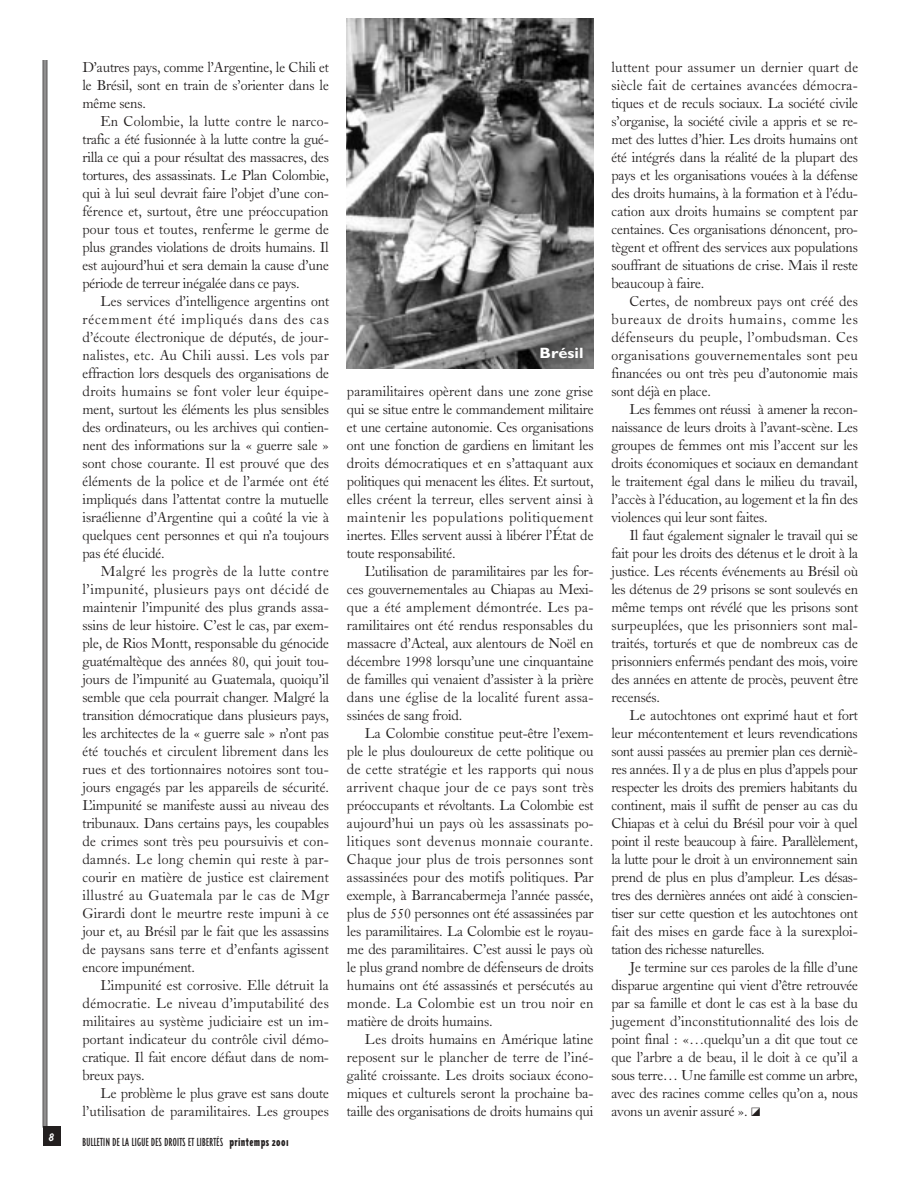
<style>
.page{position:relative;width:918px;height:1188px;background:#fff}
.page>*{position:absolute;margin:0;border:0;box-sizing:border-box;transform-origin:0 0}
.t1{font:15.3px/18px "Caslon Old Face BT";letter-spacing:-.015em;color:#231f1f;text-align:justify}
.t2{font:15.3px/18px "Caslon Old Face BT";letter-spacing:.005em;color:#231f1f;text-align:right}
.t3{font:700 15px "Gill Sans";color:#fff;scale:1.1 1}
.t4{font:13.5px "Triplex Cond";letter-spacing:.025em;color:#231f1f}
.t5{font:italic 700 13.5px "Triplex";color:#fff;scale:.9 1}
.s1{font-weight:900;font-size:12.75px}
</style>
<div class="page">
<hr style="left:46px;top:60px;width:1px;height:1068px;background:#231f1f">
<hr style="left:45px;top:60px;width:1px;height:1068px;background:#231f1f">
<hr style="left:43px;top:60px;width:1px;height:1068px;background:#231f1f">
<div style="left:43px;top:1126px;width:18px;height:20px;background:#231f1f"></div>
<img style="left:346px;top:18px;width:248px;height:350px">
<p class="t1" style="left:82px;top:59px;width:248px">D’autres pays, comme l’Argentine, le Chili et le Brésil, sont en train de s’orienter dans le même sens.</p>
<p class="t1" style="left:82px;top:113px;width:248px;text-indent:18px">En Colombie, la lutte contre le narco&shy;trafic a été fusionnée à la lutte contre la gué&shy;rilla ce qui a pour résultat des massacres, des tortures, des assassinats. Le Plan Colombie, qui à lui seul devrait faire l’objet d’une con&shy;férence et, surtout, être une préoccupation pour tous et toutes, renferme le germe de plus grandes violations de droits humains. Il est aujourd’hui et sera demain la cause d’une période de terreur inégalée dans ce pays.</p>
<p class="t1" style="left:82px;top:293px;width:248px;text-indent:18px">Les services d’intelligence argentins ont récemment été impliqués dans des cas d’écoute électronique de députés, de jour&shy;nalistes, etc. Au Chili aussi. Les vols par effraction lors desquels des organisations de droits humains se font voler leur équipe&shy;ment, surtout les éléments les plus sensibles des ordinateurs, ou les archives qui contien&shy;nent des informations sur la « guerre sale » sont chose courante. Il est prouvé que des éléments de la police et de l’armée ont été impliqués dans l’attentat contre la mutuelle israélienne d’Argentine qui a coûté la vie à quelques cent personnes et qui n’a toujours pas été élucidé.</p>
<p class="t1" style="left:82px;top:563px;width:248px;text-indent:18px">Malgré les progrès de la lutte contre l’impunité, plusieurs pays ont décidé de maintenir l’impunité des plus grands assa&shy;ssins de leur histoire. C’est le cas, par exem&shy;ple, de Rios Montt, responsable du génocide guatémaltèque des années 80, qui jouit tou&shy;jours de l’impunité au Guatemala, quoiqu’il semble que cela pourrait changer. Malgré la transition démocratique dans plusieurs pays, les architectes de la « guerre sale » n’ont pas été touchés et circulent librement dans les rues et des tortionnaires notoires sont tou&shy;jours engagés par les appareils de sécurité.<br>L’impunité se manifeste aussi au niveau des tribunaux. Dans certains pays, les coupables de crimes sont très peu poursuivis et con&shy;damnés. Le long chemin qui reste à par&shy;courir en matière de justice est clairement illustré au Guatemala par le cas de Mgr Girardi dont le meurtre reste impuni à ce jour et, au Brésil par le fait que les assassins de paysans sans terre et d’enfants agissent encore impunément.</p>
<p class="t1" style="left:82px;top:977px;width:248px;text-indent:18px">L’impunité est corrosive. Elle détruit la démocratie. Le niveau d’imputabilité des militaires au système judiciaire est un im&shy;portant indicateur du contrôle civil démo&shy;cratique. Il fait encore défaut dans de nom&shy;breux pays.</p>
<p class="t2" style="left:82px;top:1085px;width:248px">Le problème le plus grave est sans doute l’utilisation de paramilitaires. Les groupes</p>
<p class="t5" style="left:49px;top:1131px;width:8px">8</p>
<p class="t4" style="left:82px;top:1136px;width:208px">BULLETIN DE LA LIGUE DES DROITS ET LIBERTÉS <span class="s1">printemps 2001</span></p>
<p class="t3" style="left:540px;top:348px;width:41px">Brésil</p>
<p class="t1" style="left:347px;top:383px;width:248px">paramilitaires opèrent dans une zone grise qui se situe entre le commandement militaire et une certaine autonomie. Ces organisations ont une fonction de gardiens en limitant les droits démocratiques et en s’attaquant aux politiques qui menacent les élites. Et surtout, elles créent la terreur, elles servent ainsi à maintenir les populations politiquement inertes. Elles servent aussi à libérer l’État de toute responsabilité.</p>
<p class="t1" style="left:347px;top:563px;width:248px;text-indent:18px">L’utilisation de paramilitaires par les for&shy;ces gouvernementales au Chiapas au Mexi&shy;que a été amplement démontrée. Les pa&shy;ramilitaires ont été rendus responsables du massacre d’Acteal, aux alentours de Noël en décembre 1998 lorsqu’une une cinquantaine de familles qui venaient d’assister à la prière dans une église de la localité furent assa&shy;ssinées de sang froid.</p>
<p class="t1" style="left:347px;top:725px;width:248px;text-indent:18px">La Colombie constitue peut-être l’exem&shy;ple le plus douloureux de cette politique ou de cette stratégie et les rapports qui nous arrivent chaque jour de ce pays sont très préoccupants et révoltants. La Colombie est aujourd’hui un pays où les assassinats po&shy;litiques sont devenus monnaie courante.<br>Chaque jour plus de trois personnes sont assassinées pour des motifs politiques. Par exemple, à Barrancabermeja l’année passée, plus de 550 personnes ont été assassinées par les paramilitaires. La Colombie est le royau&shy;me des paramilitaires. C’est aussi le pays où le plus grand nombre de défenseurs de droits humains ont été assassinés et persécutés au monde. La Colombie est un trou noir en matière de droits humains.</p>
<p class="t1" style="left:347px;top:1031px;width:248px;text-indent:18px">Les droits humains en Amérique latine reposent sur le plancher de terre de l’iné&shy;galité croissante. Les droits sociaux écono&shy;miques et culturels seront la prochaine ba&shy;taille des organisations de droits humains qui</p>
<p class="t1" style="left:612px;top:59px;width:248px">luttent pour assumer un dernier quart de siècle fait de certaines avancées démocra&shy;tiques et de reculs sociaux. La société civile s’organise, la société civile a appris et se re&shy;met des luttes d’hier. Les droits humains ont été intégrés dans la réalité de la plupart des pays et les organisations vouées à la défense des droits humains, à la formation et à l’édu&shy;cation aux droits humains se comptent par centaines. Ces organisations dénoncent, pro&shy;tègent et offrent des services aux populations souffrant de situations de crise. Mais il reste beaucoup à faire.</p>
<p class="t1" style="left:612px;top:293px;width:248px;text-indent:18px">Certes, de nombreux pays ont créé des bureaux de droits humains, comme les défenseurs du peuple, l’ombudsman. Ces organisations gouvernementales sont peu financées ou ont très peu d’autonomie mais sont déjà en place.</p>
<p class="t1" style="left:612px;top:401px;width:248px;text-indent:18px">Les femmes ont réussi à amener la recon&shy;naissance de leurs droits à l’avant-scène. Les groupes de femmes ont mis l’accent sur les droits économiques et sociaux en demandant le traitement égal dans le milieu du travail, l’accès à l’éducation, au logement et la fin des violences qui leur sont faites.</p>
<p class="t1" style="left:612px;top:527px;width:248px;text-indent:18px">Il faut également signaler le travail qui se fait pour les droits des détenus et le droit à la justice. Les récents événements au Brésil où les détenus de 29 prisons se sont soulevés en même temps ont révélé que les prisons sont surpeuplées, que les prisonniers sont mal&shy;traités, torturés et que de nombreux cas de prisonniers enfermés pendant des mois, voire des années en attente de procès, peuvent être recensés.</p>
<p class="t1" style="left:612px;top:707px;width:248px;text-indent:18px">Le autochtones ont exprimé haut et fort leur mécontentement et leurs revendications sont aussi passées au premier plan ces derniè&shy;res années. Il y a de plus en plus d’appels pour respecter les droits des premiers habitants du continent, mais il suffit de penser au cas du Chiapas et à celui du Brésil pour voir à quel point il reste beaucoup à faire. Parallèlement, la lutte pour le droit à un environnement sain prend de plus en plus d’ampleur. Les désas&shy;tres des dernières années ont aidé à conscien&shy;tiser sur cette question et les autochtones ont fait des mises en garde face à la surexploi&shy;tation des richesse naturelles.</p>
<p class="t1" style="left:612px;top:959px;width:248px;text-indent:18px">Je termine sur ces paroles de la fille d’une disparue argentine qui vient d’être retrouvée par sa famille et dont le cas est à la base du jugement d’inconstitutionnalité des lois de point final : «…quelqu’un a dit que tout ce que l’arbre a de beau, il le doit à ce qu’il a sous terre… Une famille est comme un arbre, avec des racines comme celles qu’on a, nous avons un avenir assuré ».</p>
</div>
